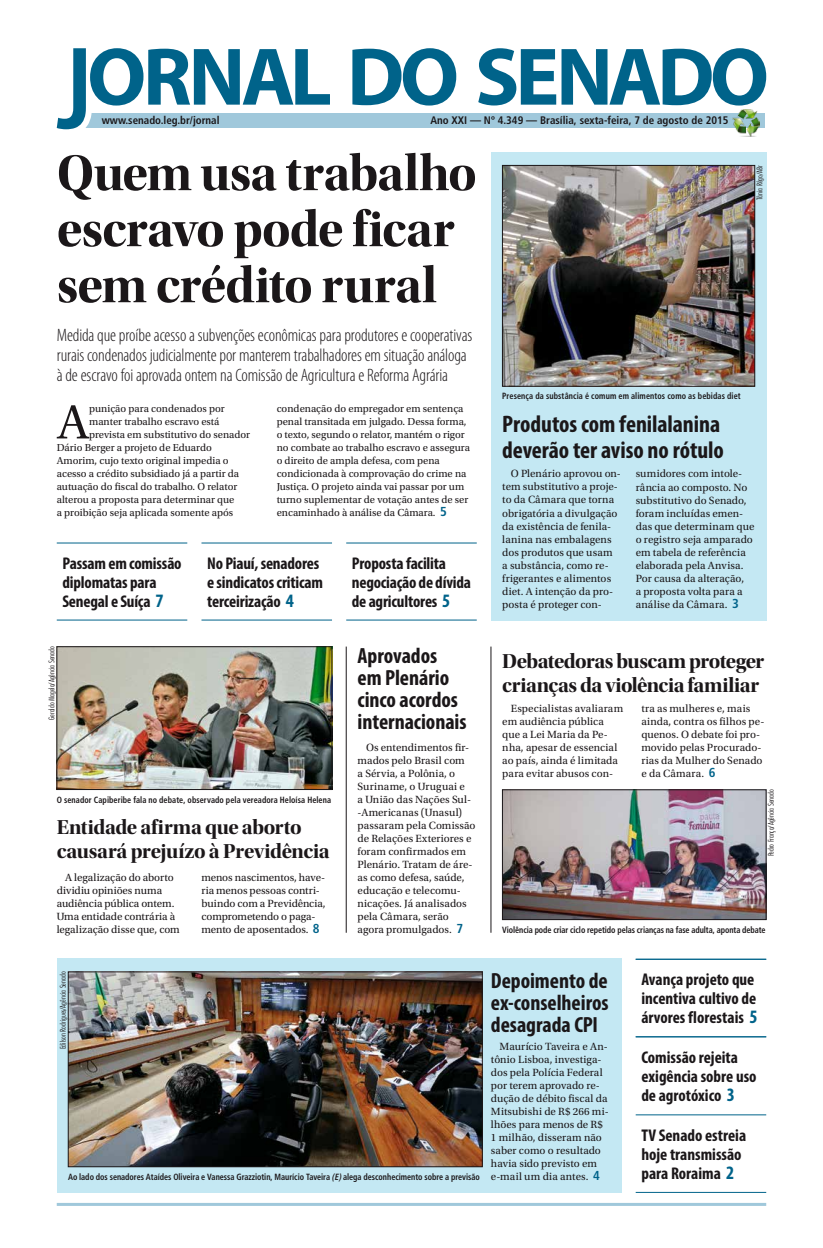
<style>
.page{position:relative;width:823px;height:1248px;background:#fff}
.page>*{position:absolute;margin:0;border:0;box-sizing:border-box;transform-origin:0 0}
.t1{font:52px/56px "Utopia Std Bold Disp";letter-spacing:-.015em;color:#1b1719}
.t2{font:50.4px "Utopia Std";color:#1b1719}
.t3{font:700 condensed 24px/26px "Myriad Pro";letter-spacing:-.005em;color:#1b1719}
.t4{font:700 condensed 22px/22px "Myriad Pro";letter-spacing:-.005em;color:#1b1719}
.t5{font:21px/24px "Utopia Std Bold Disp";letter-spacing:-.02em;color:#1b1719}
.t6{font:300 condensed 18px/20px "Myriad Pro";letter-spacing:-.01em;color:#1b1719}
.t7{font:700 condensed 17px/19px "Myriad Pro";letter-spacing:-.005em;color:#1b1719}
.t8{font:11px/13px "Utopia Std";color:#1b1719}
.t9{font:700 condensed 10.9px "Frutiger";color:#1b1719}
.t10{font:10.6px/13px "Utopia Std";color:#1b1719}
.t11{font:700 condensed 9px "Frutiger";color:#1b1719;scale:.9 1}
.t12{font:300 condensed 8px "Futura BT";color:#1b1719}
.s1{font-family:"Frutiger";font-weight:700;font-stretch:condensed;font-size:13px;color:#00638a}
.s2{font-size:19px;color:#00638a}
.s3{font-style:italic}
</style>
<div class="page">
<hr style="left:57px;top:1202px;width:708px;height:3px;background:#a0c8db">
<div style="left:57px;top:958px;width:564px;height:234px;background:#c4e8f3"></div>
<div style="left:75px;top:113px;width:689px;height:14px;background:#a0c8db"></div>
<svg style="left:57px;top:48px;width:273px;height:82px"></svg>
<svg style="left:352px;top:48px;width:104px;height:57px"></svg>
<svg style="left:478px;top:48px;width:287px;height:57px"></svg>
<img style="left:731px;top:109px;width:28px;height:27px">
<div style="left:490px;top:152px;width:275px;height:468px;background:#c4e8f3"></div>
<img style="left:70px;top:973px;width:410px;height:191px">
<div style="left:68px;top:971px;width:414px;height:195px;border:1px solid #1b1719"></div>
<img style="left:59px;top:648px;width:271px;height:139px">
<div style="left:57px;top:646px;width:275px;height:143px;border:1px solid #1b1719"></div>
<img style="left:504px;top:791px;width:259px;height:126px">
<div style="left:502px;top:789px;width:263px;height:130px;border:1px solid #1b1719"></div>
<img style="left:504px;top:167px;width:248px;height:217px">
<div style="left:502px;top:165px;width:252px;height:221px;border:1px solid #1b1719"></div>
<hr style="left:57px;top:542px;width:130px;height:1px;background:#00638a">
<hr style="left:201px;top:542px;width:131px;height:1px;background:#00638a">
<hr style="left:346px;top:542px;width:130px;height:1px;background:#00638a">
<hr style="left:57px;top:619px;width:130px;height:1px;background:#00638a">
<hr style="left:201px;top:619px;width:131px;height:1px;background:#00638a">
<hr style="left:346px;top:619px;width:130px;height:1px;background:#00638a">
<hr style="left:635px;top:1191px;width:130px;height:1px;background:#00638a">
<hr style="left:345px;top:646px;width:1px;height:286px;background:#1b1719">
<hr style="left:490px;top:646px;width:1px;height:286px;background:#1b1719">
<hr style="left:635px;top:958px;width:130px;height:1px;background:#00638a">
<hr style="left:635px;top:1036px;width:130px;height:1px;background:#00638a">
<hr style="left:635px;top:1114px;width:130px;height:1px;background:#00638a">
<p class="t9" style="left:102px;top:114px;width:119px">www.senado.leg.br/jornal</p>
<p class="t9" style="left:430px;top:114px;width:299px">Ano XXI — Nº 4.349 — Brasília, sexta-feira, 7 de agosto de 2015</p>
<h1 class="t1" style="left:57px;top:146px;width:421px">Quem usa trabalho escravo pode ficar sem crédito rural</h1>
<p class="t6" style="left:57px;top:324px;width:417px">Medida que proíbe acesso a subvenções econômicas para produtores e cooperativas rurais condenados judicialmente por manterem trabalhadores em situação análoga à de escravo foi aprovada ontem na Comissão de Agricultura e Reforma Agrária</p>
<h2 class="t2" style="left:57px;top:395px;width:34px">A</h2>
<p class="t10" style="left:89px;top:402px;width:137px">punição para condenados por</p>
<p class="t12" style="left:754px;top:200px;width:37px;rotate:-90deg">Tânia Rêgo/ABr</p>
<p class="t11" style="left:502px;top:391px;width:266px">Presença da substância é comum em alimentos como as bebidas diet</p>
<p class="t10" style="left:276px;top:402px;width:195px">condenação do empregador em sentença penal transitada em julgado. Dessa forma, o texto, segundo o relator, mantém o rigor no combate ao trabalho escravo e assegura o direito de ampla defesa, com pena condicionada à comprovação do crime na Justiça. O projeto ainda vai passar por um turno suplementar de votação antes de ser encaminhado à análise da Câmara. <span class="s1">5</span></p>
<h3 class="t3" style="left:502px;top:410px;width:223px">Produtos com fenilalanina deverão ter aviso no rótulo</h3>
<p class="t10" style="left:89px;top:415px;width:132px">manter trabalho escravo está</p>
<p class="t10" style="left:89px;top:428px;width:162px">prevista em substitutivo do senador</p>
<p class="t10" style="left:57px;top:441px;width:156px">Dário Berger a projeto de Eduardo</p>
<p class="t10" style="left:57px;top:454px;width:173px">Amorim, cujo texto original impedia o</p>
<p class="t10" style="left:57px;top:467px;width:184px">acesso a crédito subsidiado já a partir da</p>
<p class="t10" style="left:57px;top:480px;width:182px">autuação do fiscal do trabalho. O relator</p>
<p class="t10" style="left:57px;top:493px;width:179px">alterou a proposta para determinar que</p>
<p class="t10" style="left:57px;top:506px;width:178px">a proibição seja aplicada somente após</p>
<p class="t8" style="left:502px;top:467px;width:120px;text-indent:9px">O Plenário aprovou on&shy;tem substitutivo a proje&shy;to da Câmara que torna obrigatória a divulgação da existência de fenila&shy;lanina nas embalagens dos produtos que usam a substância, como re&shy;frigerantes e alimentos diet. A intenção da pro&shy;posta é proteger con-</p>
<p class="t8" style="left:635px;top:467px;width:120px">sumidores com intole&shy;rância ao composto. No substitutivo do Senado, foram incluídas emen&shy;das que determinam que o registro seja amparado em tabela de referência elaborada pela Anvisa.<br>Por causa da alteração,<br>a proposta volta para a análise da Câmara. <span class="s1">3</span></p>
<h3 class="t7" style="left:62px;top:553px;width:121px">Passam em comissão diplomatas para<br>Senegal e Suíça <span class="s2">7</span></h3>
<h3 class="t7" style="left:207px;top:553px;width:117px">No Piauí, senadores e sindicatos criticam terceirização <span class="s2">4</span></h3>
<h3 class="t7" style="left:351px;top:553px;width:121px">Proposta facilita negociação de dívida de agricultores <span class="s2">5</span></h3>
<h3 class="t4" style="left:357px;top:644px;width:110px">Aprovados em Plenário cinco acordos internacionais</h3>
<h3 class="t5" style="left:502px;top:648px;width:263px">Debatedoras buscam proteger crianças da violência familiar</h3>
<p class="t12" style="left:47px;top:719px;width:75px;rotate:-90deg">Geraldo Magela/Agência Senado</p>
<p class="t8" style="left:502px;top:701px;width:122px;text-indent:9px">Especialistas avaliaram em audiência pública que a Lei Maria da Pe&shy;nha, apesar de essencial ao país, ainda é limitada para evitar abusos con-</p>
<p class="t8" style="left:641px;top:701px;width:124px">tra as mulheres e, mais ainda, contra os filhos pe&shy;quenos. O debate foi pro&shy;movido pelas Procurado&shy;rias da Mulher do Senado e da Câmara. <span class="s1">6</span></p>
<p class="t8" style="left:357px;top:740px;width:119px;text-indent:9px">Os entendimentos fir&shy;mados pelo Brasil com<br>a Sérvia, a Polônia, o<br>Suriname, o Uruguai e<br>a União das Nações Sul--Americanas (Unasul) passaram pela Comissão de Relações Exteriores e foram confirmados em<br>Plenário. Tratam de áre&shy;as como defesa, saúde, educação e telecomu&shy;nicações. Já analisados pela Câmara, serão agora promulgados. <span class="s1">7</span></p>
<p class="t12" style="left:765px;top:856px;width:68px;rotate:-90deg">Pedro França/Agência Senado</p>
<p class="t11" style="left:57px;top:794px;width:306px">O senador Capiberibe fala no debate, observado pela vereadora Heloísa Helena</p>
<h3 class="t5" style="left:57px;top:815px;width:274px">Entidade afirma que aborto causará prejuízo à Previdência</h3>
<p class="t8" style="left:57px;top:870px;width:124px;text-indent:9px">A legalização do aborto dividiu opiniões numa audiência pública ontem.<br>Uma entidade contrária à legalização disse que, com</p>
<p class="t8" style="left:201px;top:870px;width:125px">menos nascimentos, have&shy;ria menos pessoas contri&shy;buindo com a Previdência, comprometendo o paga&shy;mento de aposentados. <span class="s1">8</span></p>
<p class="t11" style="left:502px;top:924px;width:294px">Violência pode criar ciclo repetido pelas crianças na fase adulta, aponta debate</p>
<p class="t12" style="left:58px;top:1049px;width:79px;rotate:-90deg">Edilson Rodrigues/Agência Senado</p>
<p class="t11" style="left:68px;top:1171px;width:459px">Ao lado dos senadores Ataídes Oliveira e Vanessa Grazziotin, Maurício Taveira <span class="s3">(E)</span>alega desconhecimento sobre a previsão</p>
<h3 class="t4" style="left:490px;top:969px;width:119px;text-align:justify">Depoimento de ex-conselheiros desagrada CPI</h3>
<p class="t8" style="left:490px;top:1039px;width:119px;text-indent:9px">Maurício Taveira e An&shy;tônio Lisboa, investiga&shy;dos pela Polícia Federal por terem aprovado re&shy;dução de débito fiscal da<br>Mitsubishi de R$ 266 mi&shy;lhões para menos de R$<br>1 milhão, disseram não saber como o resultado havia sido previsto em e-mail um dia antes. <span class="s1">4</span></p>
<h3 class="t7" style="left:641px;top:969px;width:117px">Avança projeto que incentiva cultivo de árvores florestais <span class="s2">5</span></h3>
<h3 class="t7" style="left:641px;top:1047px;width:117px">Comissão rejeita exigência sobre uso de agrotóxico <span class="s2">3</span></h3>
<h3 class="t7" style="left:641px;top:1125px;width:106px">TV Senado estreia hoje transmissão para Roraima <span class="s2">2</span></h3>
</div>
